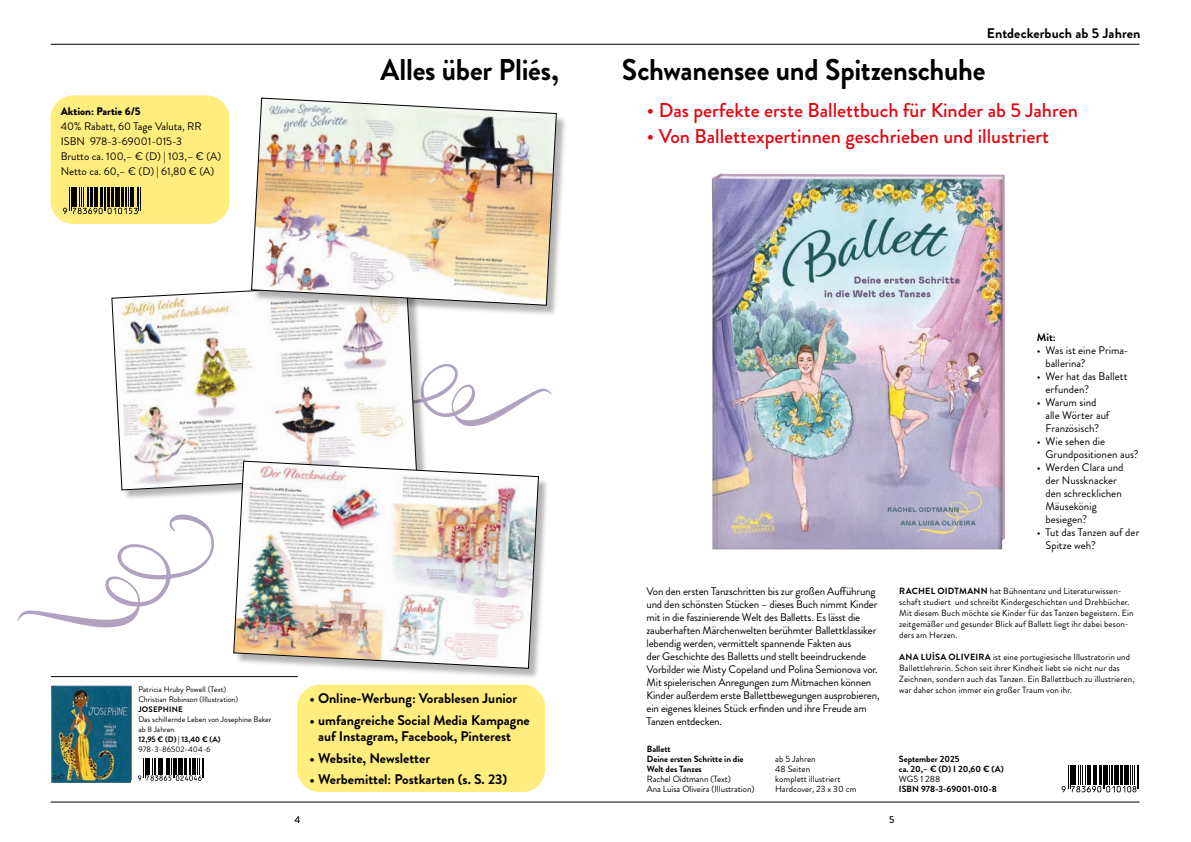
<style>
.page{position:relative;width:1191px;height:842px;background:#fff}
.page>*{position:absolute;margin:0;border:0;box-sizing:border-box;transform-origin:0 0}
.t1{font:700 30px "Brandon Grotesque";letter-spacing:-.01em;color:#000;scale:.95 1}
.t2{font:500 20px "Brandon Grotesque";color:#e30613}
.t3{font:700 14px/16px "Brandon Grotesque";color:#000}
.t4{font:11px/13px "Brandon Grotesque";letter-spacing:-.015em;color:#000}
.t5{font:900 11px "Brandon Grotesque";color:#000}
.t6{font:700 11px "Brandon Grotesque";color:#000}
.t7{font:500 10px "Brandon Grotesque";color:#000}
.t8{font:9px/11px "Brandon Grotesque";letter-spacing:.01em;color:#000}
.t9{font:700 9px/10px "Brandon Grotesque";letter-spacing:-.005em;color:#000}
.t10{font:8px/10px "Brandon Grotesque";color:#000}
.t11{font:700 8px "Brandon Grotesque";letter-spacing:.02em;color:#000}
.s1{font-weight:700}
</style>
<div class="page">
<svg style="left:428px;top:364px;width:124px;height:63px"></svg>
<hr style="left:51px;top:802px;width:544px;height:1px;background:#000">
<div style="left:51px;top:95px;width:178px;height:129px;background:#ffed7e;border-radius:23px"></div>
<svg style="left:63px;top:187px;width:78px;height:27px"></svg>
<hr style="left:51px;top:44px;width:544px;height:1px;background:#000">
<hr style="left:51px;top:676px;width:247px;height:1px;background:#000">
<div style="left:297px;top:685px;width:248px;height:107px;background:#ffed7e;border-radius:23px"></div>
<div style="left:113px;top:284px;width:315px;height:217px;background:#000;opacity:.3"></div>
<svg style="left:111px;top:284px;width:306px;height:206px"></svg>
<div style="left:235px;top:462px;width:315px;height:218px;background:#000;opacity:.3"></div>
<img style="left:233px;top:461px;width:306px;height:208px">
<div style="left:253px;top:99px;width:315px;height:218px;background:#000;opacity:.3"></div>
<img style="left:251px;top:98px;width:306px;height:208px">
<img style="left:51px;top:685px;width:81px;height:98px">
<svg style="left:138px;top:758px;width:66px;height:23px"></svg>
<svg style="left:17px;top:514px;width:197px;height:113px"></svg>
<svg style="left:1061px;top:765px;width:78px;height:27px"></svg>
<hr style="left:595px;top:802px;width:544px;height:1px;background:#000">
<hr style="left:595px;top:44px;width:544px;height:1px;background:#000">
<img style="left:711px;top:173px;width:294px;height:376px">
<p class="t5" style="left:61px;top:104px;width:81px">Aktion: Partie 6/5</p>
<p class="t4" style="left:61px;top:119px;width:162px;line-height:15px">40% Rabatt, 60 Tage Valuta, RR<br>ISBN 978-3-69001-015-3<br>Brutto ca. 100,– € (D) | 103,– € (A)<br>Netto ca. 60,– € (D) | 61,80 € (A)</p>
<p class="t3" style="left:986px;top:26px;width:155px">Entdeckerbuch ab 5 Jahren</p>
<h1 class="t1" style="left:380px;top:49px;width:189px">Alles über Pliés,</h1>
<h1 class="t1" style="left:622px;top:49px;width:384px">Schwanensee und Spitzenschuhe</h1>
<h2 class="t2" style="left:647px;top:96px;width:432px">• Das perfekte erste Ballettbuch für Kinder ab 5 Jahren</h2>
<h2 class="t2" style="left:647px;top:122px;width:403px">• Von Ballettexpertinnen geschrieben und illustriert</h2>
<p class="t10" style="left:138px;top:685px;width:101px">Patricia Hruby Powell (Text)<br>Christian Robinson (Illustration)</p>
<p class="t11" style="left:138px;top:704px;width:46px">JOSEPHINE</p>
<p class="t10" style="left:138px;top:715px;width:135px">Das schillernde Leben von Josephine Baker ab 8 Jahren</p>
<p class="t11" style="left:138px;top:734px;width:84px">12,95 € (D) | 13,40 € (A)</p>
<p class="t10" style="left:138px;top:745px;width:74px">978-3-86502-404-6</p>
<p class="t3" style="left:309px;top:690px;width:209px">• Online-Werbung: Vorablesen Junior</p>
<p class="t3" style="left:318px;top:712px;width:213px;text-indent:-8px">• umfangreiche Social Media Kampagne auf Instagram, Facebook, Pinterest</p>
<p class="t3" style="left:309px;top:750px;width:122px">• Website, Newsletter</p>
<p class="t3" style="left:309px;top:772px;width:199px">• Werbemittel: Postkarten (s. S. 23)</p>
<p class="t7" style="left:294px;top:813px;width:7px">4</p>
<p class="t6" style="left:1036px;top:329px;width:20px">Mit:</p>
<p class="t4" style="left:1045px;top:343px;width:85px;text-indent:-9px">• Was ist eine Prima&shy;ballerina?</p>
<p class="t4" style="left:1045px;top:369px;width:84px;text-indent:-9px">• Wer hat das Ballett erfunden?</p>
<p class="t4" style="left:1045px;top:395px;width:66px;text-indent:-9px">• Warum sind alle Wörter auf<br>Französisch?</p>
<p class="t4" style="left:1045px;top:434px;width:95px;text-indent:-9px">• Wie sehen die<br>Grundpositionen aus?</p>
<p class="t4" style="left:1045px;top:460px;width:80px;text-indent:-9px">• Werden Clara und der Nussknacker den schrecklichen<br>Mäusekönig besiegen?</p>
<p class="t4" style="left:1045px;top:525px;width:95px;text-indent:-9px">• Tut das Tanzen auf der<br>Spitze weh?</p>
<p class="t4" style="left:646px;top:585px;width:234px">Von den ersten Tanzschritten bis zur großen Aufführung und den schönsten Stücken – dieses Buch nimmt Kinder mit in die faszinierende Welt des Balletts. Es lässt die zauberhaften Märchenwelten berühmter Ballettklassiker lebendig werden, vermittelt spannende Fakten aus<br>der Geschichte des Balletts und stellt beeindruckende Vorbilder wie Misty Copeland und Polina Semionova vor.<br>Mit spielerischen Anregungen zum Mitmachen können Kinder außerdem erste Ballettbewegungen ausprobieren, ein eigenes kleines Stück erfinden und ihre Freude am Tanzen entdecken.</p>
<p class="t8" style="left:899px;top:585px;width:236px"><span class="s1">RACHEL OIDTMANN</span> hat Bühnentanz und Literaturwissen&shy;schaft studiert und schreibt Kindergeschichten und Drehbücher.<br>Mit diesem Buch möchte sie Kinder für das Tanzen begeistern. Ein zeitgemäßer und gesunder Blick auf Ballett liegt ihr dabei beson&shy;ders am Herzen.</p>
<p class="t8" style="left:899px;top:651px;width:237px"><span class="s1">ANA LUÍSA OLIVEIRA</span> ist eine portugiesische Illustratorin und Ballettlehrerin. Schon seit ihrer Kindheit liebt sie nicht nur das Zeichnen, sondern auch das Tanzen. Ein Ballettbuch zu illustrieren, war daher schon immer ein großer Traum von ihr.</p>
<p class="t9" style="left:647px;top:744px;width:98px">Ballett<br>Deine ersten Schritte in die<br>Welt des Tanzes</p>
<p class="t8" style="left:647px;top:774px;width:109px;line-height:10px">Rachel Oidtmann (Text)<br>Ana Luísa Oliveira (Illustration)</p>
<p class="t8" style="left:775px;top:754px;width:83px;line-height:10px">ab 5 Jahren<br>48 Seiten<br>komplett illustriert<br>Hardcover, 23 x 30 cm</p>
<p class="t9" style="left:899px;top:754px;width:106px">September 2025<br>ca. 20,– € (D) I 20,60 € (A)</p>
<p class="t8" style="left:899px;top:774px;width:43px">WGS 1 288</p>
<p class="t9" style="left:899px;top:784px;width:99px">ISBN 978-3-69001-010-8</p>
<p class="t7" style="left:889px;top:813px;width:7px">5</p>
</div>
